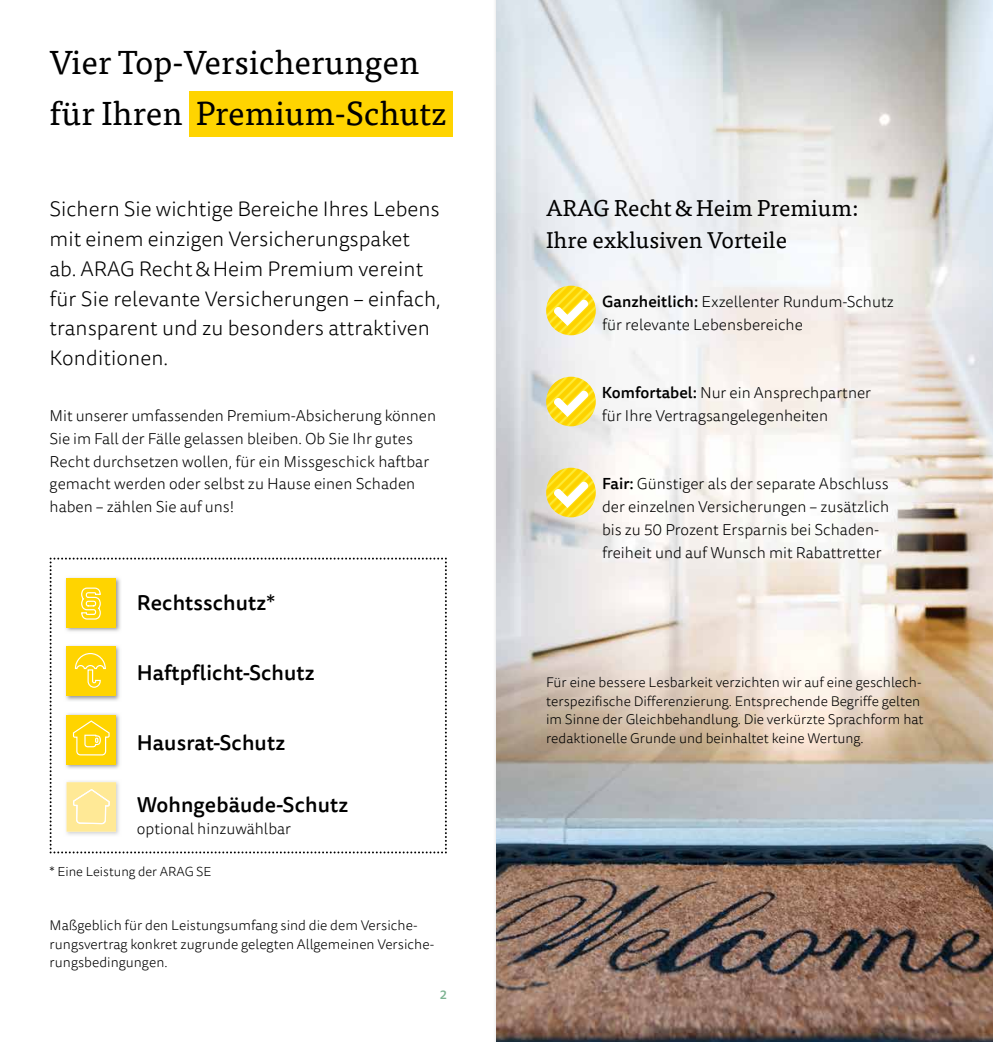
<style>
.page{position:relative;width:993px;height:1042px;background:#fff}
.page>*{position:absolute;margin:0;border:0;box-sizing:border-box;transform-origin:0 0}
.t1{font:33.25px/50.8px "Tisa OT";color:#000}
.t2{font:22.75px/31.5px "Tisa OT";color:#000}
.t3{font:300 21px/29.8px "Tisa Sans OT";color:#000}
.t4{font:500 21px "Tisa Sans OT";letter-spacing:.005em;color:#000}
.t5{font:300 15.75px/22.8px "Tisa Sans OT";color:#000}
.t6{font:300 14px/18.4px "Tisa Sans OT";color:#000}
.t7{font:300 13.12px "Tisa Sans OT";color:#000}
.t8{font:500 12.25px "Tisa Sans OT";color:#7db392}
.s1{font-weight:400}
.s2{font-weight:500}
</style>
<div class="page">
<img style="left:496px;top:0;width:496px;height:1042px">
<div style="left:189px;top:91px;width:264px;height:46px;background:#ffd400"></div>
<img style="left:546px;top:286px;width:49px;height:49px;border-radius:25px">
<svg style="left:553px;top:299px;width:35px;height:27px"></svg>
<img style="left:546px;top:377px;width:49px;height:49px;border-radius:25px">
<svg style="left:553px;top:390px;width:35px;height:27px"></svg>
<img style="left:546px;top:468px;width:49px;height:49px;border-radius:25px">
<svg style="left:553px;top:481px;width:35px;height:27px"></svg>
<svg style="left:50px;top:558px;width:396px;height:295px"></svg>
<h1 class="t1" style="left:50px;top:37px;width:398px">Vier Top-Versicherungen für Ihren Premium-Schutz</h1>
<h3 class="t3" style="left:50px;top:195px;width:392px">Sichern Sie wichtige Bereiche Ihres Lebens mit einem einzigen Versicherungspaket ab. ARAG Recht &amp; Heim Premium vereint für Sie relevante Versicherungen – einfach, trans parent und zu besonders attraktiven Konditionen.</h3>
<p class="t5" style="left:50px;top:405px;width:388px">Mit unserer umfassenden Premium-Absicherung können Sie im Fall der Fälle gelassen bleiben. Ob Sie Ihr gutes Recht durchsetzen wollen, für ein Missgeschick haftbar gemacht werden oder selbst zu Hause einen Schaden haben – zählen Sie auf uns!</p>
<h3 class="t4" style="left:137px;top:589px;width:140px">Rechtsschutz<span class="s1">*</span></h3>
<h3 class="t4" style="left:137px;top:659px;width:179px">Haftpflicht-Schutz</h3>
<h3 class="t4" style="left:137px;top:730px;width:150px">Hausrat-Schutz</h3>
<h3 class="t4" style="left:137px;top:791px;width:213px">Wohngebäude-Schutz</h3>
<p class="t5" style="left:137px;top:818px;width:156px">optional hinzuwählbar</p>
<p class="t7" style="left:50px;top:864px;width:163px">* Eine Leistung der ARAG SE</p>
<p class="t6" style="left:50px;top:917px;width:386px">Maßgeblich für den Leistungsumfang sind die dem Versiche&shy;rungsvertrag konkret zugrunde gelegten Allgemeinen Versiche&shy;rungsbedingungen.</p>
<p class="t8" style="left:440px;top:987px;width:8px">2</p>
<h2 class="t2" style="left:546px;top:193px;width:314px">ARAG Recht &amp; Heim Premium:<br>Ihre exklusiven Vorteile</h2>
<p class="t5" style="left:602px;top:291px;width:293px"><span class="s2">Ganzheitlich:</span> Exzellenter Rundum-Schutz für relevante Lebens bereiche</p>
<p class="t5" style="left:601px;top:382px;width:271px"><span class="s2">Komfortabel:</span> Nur ein Ansprechpartner für Ihre Vertragsan gelegenheiten</p>
<p class="t5" style="left:602px;top:473px;width:289px"><span class="s2">Fair:</span> Günstiger als der separate Abschluss der einzelnen Versicherungen – zusätzlich bis zu 50 Prozent Ersparnis bei Schaden&shy;freiheit und auf Wunsch mit Rabattretter</p>
<p class="t6" style="left:546px;top:674px;width:379px">Für eine bessere Lesbarkeit verzichten wir auf eine geschlech&shy;terspezifische Differenzierung. Entsprechende Begriffe gelten im Sinne der Gleichbehandlung. Die verkürzte Sprachform hat redaktionelle Grunde und beinhaltet keine Wertung.</p>
</div>
